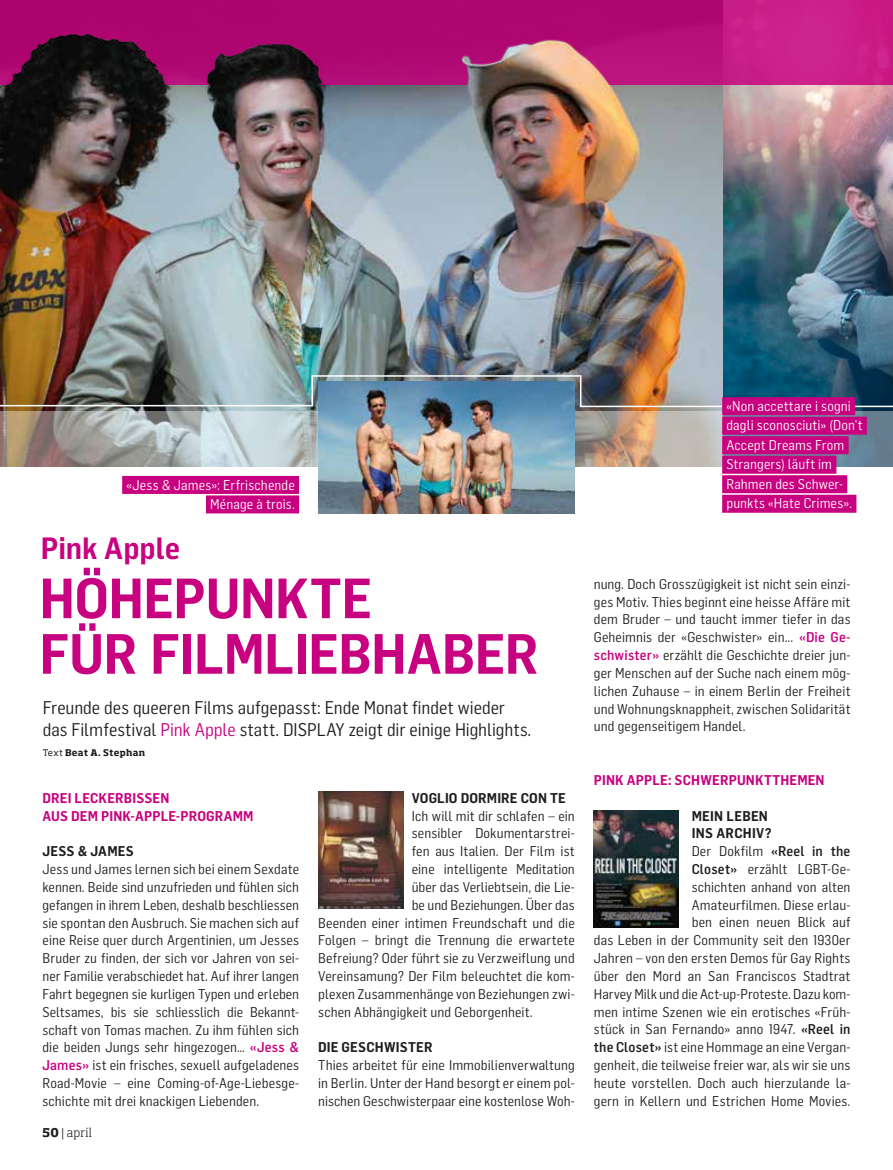
<style>
.page{position:relative;width:893px;height:1170px;background:#fff}
.page>*{position:absolute;margin:0;border:0;box-sizing:border-box;transform-origin:0 0}
.t1{font:600 55.5px/55.5px "Flama Semicondensed";letter-spacing:-.015em;color:#c7017f}
.t2{font:600 30.15px "Flama Semicondensed";letter-spacing:-.005em;color:#c7017f}
.t3{font:18px/22.5px "Flama Semicondensed";letter-spacing:-.005em;color:#1d1d1b}
.t4{font:13.8px/17.9px "Flama Semicondensed";letter-spacing:.01em;color:#1d1d1b;text-align:justify}
.t5{font:13.8px/19.5px "Flama Semicondensed";letter-spacing:.01em;color:#fff}
.t6{font:600 13.8px/17.9px "Flama Semicondensed";letter-spacing:.01em;color:#c7017f}
.t7{font:600 13.8px "Flama Semicondensed";letter-spacing:.015em;color:#1d1d1b}
.t8{font:300 12px "Soho Std";letter-spacing:.015em;color:#1d1d1b}
.t9{font:700 9px "Soho Std";letter-spacing:.025em;color:#1d1d1b}
.s1{color:#c7017f}
.s2{font-weight:400}
.s3{font-weight:500;color:#c7017f}
.s4{font-weight:700}
.s5{font-weight:500}
</style>
<div class="page">
<img style="left:0;top:94px;width:893px;height:317px">
<svg style="left:0;top:411px;width:893px;height:79px"></svg>
<img style="left:318px;top:408px;width:257px;height:105px">
<img style="left:0;top:374px;width:893px;height:34px">
<div style="left:722px;top:397px;width:133px;height:18px;background:#c7017f"></div>
<div style="left:722px;top:416px;width:145px;height:18px;background:#c7017f"></div>
<div style="left:722px;top:436px;width:127px;height:18px;background:#c7017f"></div>
<div style="left:722px;top:455px;width:114px;height:18px;background:#c7017f"></div>
<div style="left:722px;top:475px;width:125px;height:18px;background:#c7017f"></div>
<div style="left:722px;top:494px;width:134px;height:18px;background:#c7017f"></div>
<div style="left:122px;top:476px;width:177px;height:18px;background:#c7017f"></div>
<div style="left:206px;top:495px;width:93px;height:18px;background:#c7017f"></div>
<img style="left:318px;top:791px;width:85px;height:117px">
<img style="left:594px;top:810px;width:85px;height:117px">
<div style="left:0;top:0;width:893px;height:85px;background:#ae056e"></div>
<img style="left:0;top:33px;width:722px;height:61px">
<img style="left:722px;top:0;width:171px;height:94px">
<p class="t5" style="left:126px;top:474px;width:170px;text-align:right">«Jess &amp; James»: Erfrischende<br>Ménage à trois.</p>
<h2 class="t2" style="left:41px;top:528px;width:141px">Pink Apple</h2>
<h1 class="t1" style="left:39px;top:568px;width:501px">HÖHEPUNKTE<br>FÜR FILMLIEBHABER</h1>
<h3 class="t3" style="left:43px;top:695px;width:490px">Freunde des queeren Films aufgepasst: Ende Monat findet wieder das Filmfestival <span class="s1">Pink Apple</span> statt. DISPLAY zeigt dir einige Highlights.</h3>
<p class="t9" style="left:43px;top:746px;width:104px"><span class="s2">Text</span> Beat A. Stephan</p>
<p class="t6" style="left:43px;top:788px;width:213px">DREI LECKERBISSEN<br>AUS DEM PINK-APPLE-PROGRAMM</p>
<p class="t7" style="left:43px;top:842px;width:93px">JESS &amp; JAMES</p>
<p class="t4" style="left:43px;top:859px;width:258px">Jess und James lernen sich bei einem Sexdate kennen. Beide sind unzufrieden und fühlen sich gefangen in ihrem Leben, deshalb beschliessen sie spontan den Ausbruch. Sie machen sich auf eine Reise quer durch Argentinien, um Jesses Bruder zu finden, der sich vor Jahren von sei&shy;ner Familie verabschiedet hat. Auf ihrer langen Fahrt begegnen sie kurligen Typen und erleben Seltsames, bis sie schliesslich die Bekannt&shy;schaft von Tomas machen. Zu ihm fühlen sich die beiden Jungs sehr hingezogen… <span class="s3">«Jess &amp; James»</span> ist ein frisches, sexuell aufgeladenes Road-Movie – eine Coming-of-Age-Liebesge&shy;schichte mit drei knackigen Liebenden.</p>
<p class="t8" style="left:43px;top:1124px;width:51px"><span class="s4">50</span> | april</p>
<p class="t7" style="left:412px;top:788px;width:156px">VOGLIO DORMIRE CON TE</p>
<p class="t4" style="left:412px;top:806px;width:164px">Ich will mit dir schlafen – ein</p>
<p class="t4" style="left:412px;top:824px;width:164px">sensibler Dokumentarstrei-</p>
<p class="t4" style="left:412px;top:841px;width:164px">fen aus Italien. Der Film ist</p>
<p class="t4" style="left:412px;top:859px;width:164px">eine intelligente Meditation</p>
<p class="t4" style="left:412px;top:877px;width:164px">über das Verliebtsein, die Lie-</p>
<p class="t4" style="left:412px;top:895px;width:164px">be und Beziehungen. Über das</p>
<p class="t4" style="left:318px;top:913px;width:258px">Beenden einer intimen Freundschaft und die</p>
<p class="t4" style="left:318px;top:930px;width:258px">Folgen – bringt die Trennung die erwartete</p>
<p class="t4" style="left:318px;top:948px;width:258px">Befreiung? Oder führt sie zu Verzweiflung und</p>
<p class="t4" style="left:318px;top:966px;width:258px">Vereinsamung? Der Film beleuchtet die kom-</p>
<p class="t4" style="left:318px;top:984px;width:258px">plexen Zusammenhänge von Beziehungen zwi-</p>
<p class="t4" style="left:318px;top:1002px;width:216px">schen Abhängigkeit und Geborgenheit.</p>
<p class="t7" style="left:318px;top:1038px;width:116px">DIE GESCHWISTER</p>
<p class="t4" style="left:318px;top:1055px;width:258px">Thies arbeitet für eine Immobilienverwaltung in Berlin. Unter der Hand besorgt er einem pol&shy;nischen Geschwisterpaar eine kostenlose Woh-</p>
<p class="t5" style="left:726px;top:395px;width:138px">«Non accettare i sogni dagli sconosciuti» (Don’t<br>Accept Dreams From<br>Strangers) läuft im<br>Rahmen des Schwer&shy;punkts «Hate Crimes».</p>
<p class="t4" style="left:594px;top:574px;width:258px">nung. Doch Grosszügigkeit ist nicht sein einzi&shy;ges Motiv. Thies beginnt eine heisse Affäre mit dem Bruder – und taucht immer tiefer in das Geheimnis der «Geschwister» ein... <span class="s3">«Die Ge&shy;schwister»</span> erzählt die Geschichte dreier jun&shy;ger Menschen auf der Suche nach einem mög&shy;lichen Zuhause – in einem Berlin der Freiheit und Wohnungsknappheit, zwischen Solidarität und gegenseitigem Handel.</p>
<p class="t6" style="left:594px;top:770px;width:232px">PINK APPLE: SCHWERPUNKTTHEMEN</p>
<p class="t7" style="left:692px;top:806px;width:78px">MEIN LEBEN</p>
<p class="t7" style="left:692px;top:824px;width:81px">INS ARCHIV?</p>
<p class="t4" style="left:692px;top:841px;width:160px">Der Dokfilm <span class="s5">«Reel in the</span></p>
<p class="t4" style="left:692px;top:859px;width:160px"><span class="s5">Closet»</span> erzählt LGBT-Ge-</p>
<p class="t4" style="left:692px;top:877px;width:160px">schichten anhand von alten</p>
<p class="t4" style="left:692px;top:895px;width:160px">Amateurfilmen. Diese erlau-</p>
<p class="t4" style="left:692px;top:913px;width:160px">ben einen neuen Blick auf</p>
<p class="t4" style="left:594px;top:930px;width:258px">das Leben in der Community seit den 1930er</p>
<p class="t4" style="left:594px;top:948px;width:258px">Jahren – von den ersten Demos für Gay Rights</p>
<p class="t4" style="left:594px;top:966px;width:258px">über den Mord an San Franciscos Stadtrat</p>
<p class="t4" style="left:594px;top:984px;width:258px">Harvey Milk und die Act-up-Proteste. Dazu kom-</p>
<p class="t4" style="left:594px;top:1002px;width:258px">men intime Szenen wie ein erotisches «Früh-</p>
<p class="t4" style="left:594px;top:1019px;width:258px">stück in San Fernando» anno 1947. <span class="s5">«Reel in</span></p>
<p class="t4" style="left:594px;top:1037px;width:258px"><span class="s5">the Closet»</span> ist eine Hommage an eine Vergan-</p>
<p class="t4" style="left:594px;top:1055px;width:258px">genheit, die teilweise freier war, als wir sie uns</p>
<p class="t4" style="left:594px;top:1073px;width:258px">heute vorstellen. Doch auch hierzulande la-</p>
<p class="t4" style="left:594px;top:1091px;width:258px">gern in Kellern und Estrichen Home Movies.</p>
</div>
